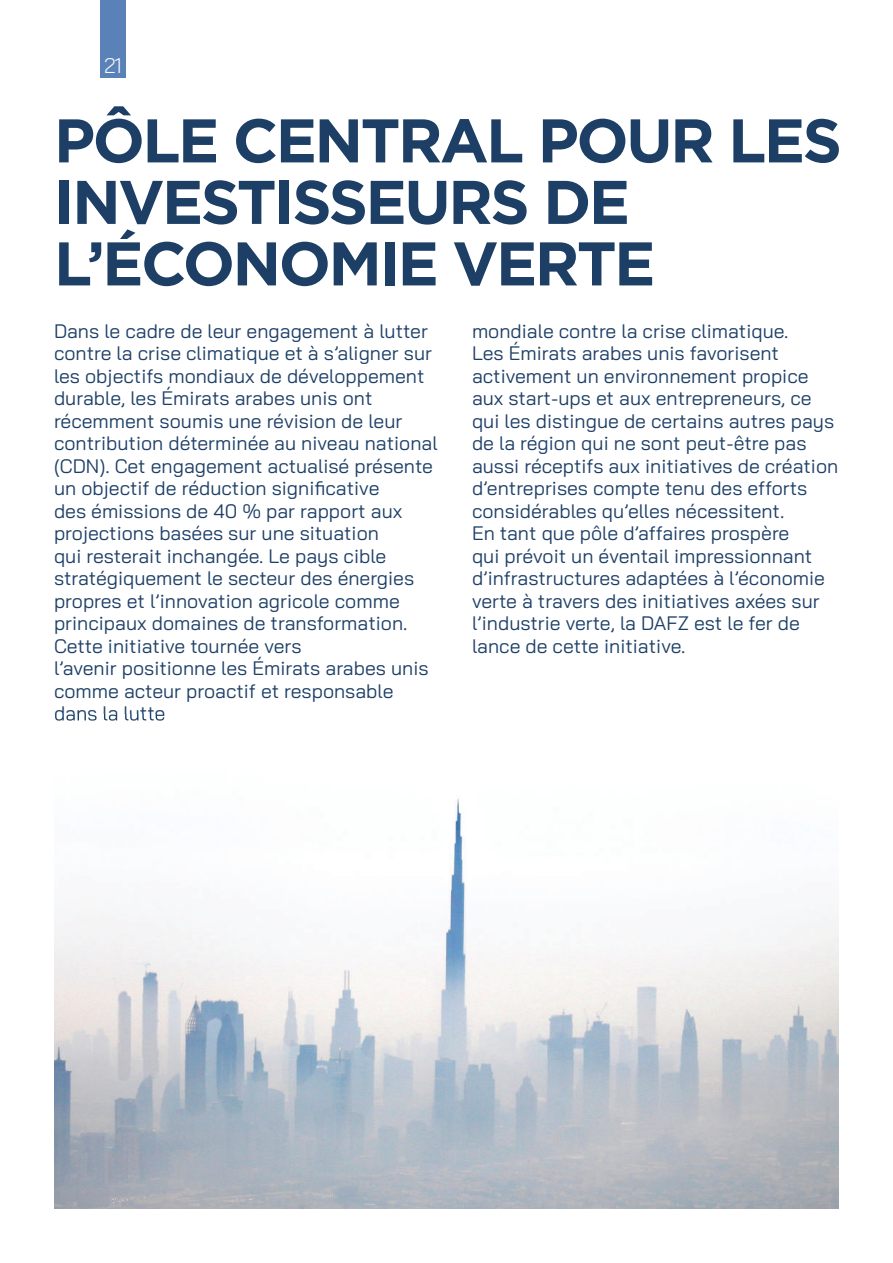
<style>
.page{position:relative;width:893px;height:1263px;background:#fff}
.page>*{position:absolute;margin:0;border:0;box-sizing:border-box;transform-origin:0 0}
.t1{font:700 61.5px/61.5px "Gotham";letter-spacing:-.04em;color:#1d3f66}
.t2{font:300 21px "Bai Jamjuree";color:#fff}
.t3{font:19.5px/22.5px "Bai Jamjuree";color:#1d3f66}
</style>
<div class="page">
<div style="left:100px;top:0;width:26px;height:78px;background:#5b82b8"></div>
<img style="left:54px;top:714px;width:785px;height:495px">
<img style="left:55px;top:714px;width:109px;height:7px">
<p class="t2" style="left:104px;top:48px;width:19px">21</p>
<h1 class="t1" style="left:54px;top:110px;width:789px">PÔLE CENTRAL POUR LES<br>INVESTISSEURS DE<br>’L ÉCONOMIE VERTE</h1>
<p class="t3" style="left:472px;top:320px;width:368px">mondiale contre la crise climatique.<br>Les Émirats arabes unis favorisent activement un environnement propice aux start-ups et aux entrepreneurs, ce qui les distingue de certains autres pays de la région qui ne sont peut-être pas aussi réceptifs aux initiatives de création ’d entreprises compte tenu des efforts considérables qu’elles nécessitent.<br>En tant que pôle ’d affaires prospère<br>qui prévoit un éventail impressionnant<br>’d infrastructures adaptées ’là économie verte à travers des initiatives axées sur<br>’l industrie verte la, DAFZ est le fer de lance de cette initiative.</p>
<p class="t3" style="left:54px;top:320px;width:385px">Dans le cadre de leur engagement à lutter contre la crise climatique et ’sà aligner sur les objectifs mondiaux de développement durable, les Émirats arabes unis ont récemment soumis une révision de leur contribution déterminée au niveau national (CDN .) Cet engagement actualisé présente un objectif de réduction significative<br>des émissions de 40 % par rapport aux projections basées sur une situation<br>qui resterait inchangée. Le pays cible stratégiquement le secteur des énergies propres et ’l innovation agricole comme principaux domaines de transformation.<br>Cette initiative tournée vers<br>’l avenir positionne les Émirats arabes unis comme acteur proactif et responsable dans la lutte</p>
</div>
